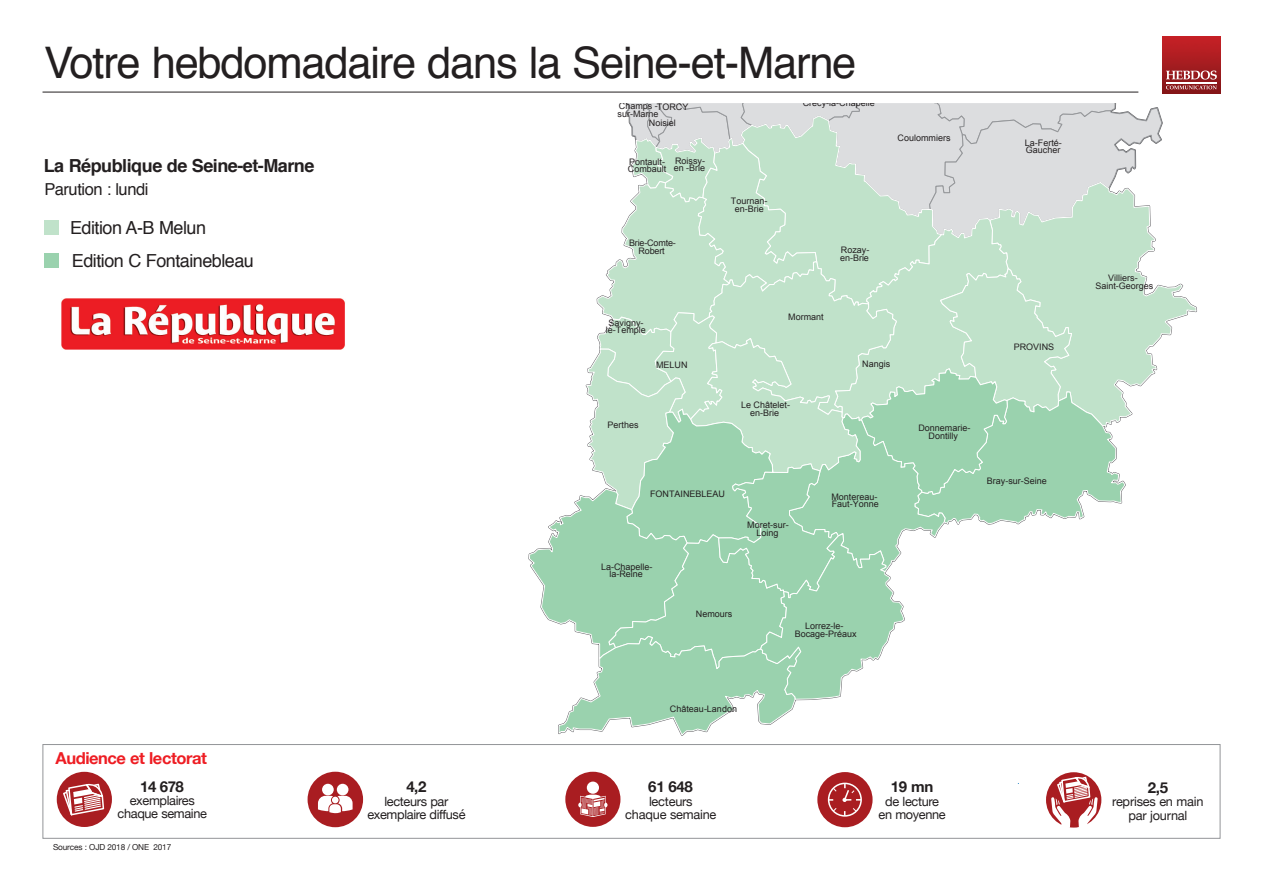
<style>
.page{position:relative;width:1263px;height:893px;background:#fff}
.page>*{position:absolute;margin:0;border:0;box-sizing:border-box;transform-origin:0 0}
.t1{font:43.5px "Helvetica";letter-spacing:-.03em;color:#231f20}
.t2{font:18px/33px "Helvetica";letter-spacing:-.03em;color:#231f20}
.t3{font:700 18px "Helvetica";letter-spacing:-.025em;color:#231f20}
.t4{font:700 16.5px "Helvetica Neue";letter-spacing:-.025em;color:#ee1d23}
.t5{font:16.5px "Helvetica";letter-spacing:-.03em;color:#231f20}
.t6{font:700 15px "Helvetica Neue";letter-spacing:-.015em;color:#231f20}
.t7{font:12.75px/13.5px "Helvetica Neue";letter-spacing:-.025em;color:#231f20;text-align:center}
.t8{font:9px/7.8px "Arial";color:#231f20}
.t9{font:9px/7.8px "Arial";letter-spacing:-.02em;color:#231f20;text-align:center}
.t10{font:8.25px "Helvetica Neue";letter-spacing:-.015em;color:#231f20}
</style>
<div class="page">
<svg style="left:1162px;top:283px;width:35px;height:53px"></svg>
<svg style="left:529px;top:103px;width:633px;height:633px"></svg>
<div style="left:43px;top:744px;width:1177px;height:95px;border:1px solid #939598"></div>
<div style="left:57px;top:772px;width:55px;height:55px;background:#a91d21;border-radius:50%"></div>
<svg style="left:62px;top:782px;width:43px;height:34px"></svg>
<div style="left:308px;top:772px;width:55px;height:55px;background:#a91d21;border-radius:50%"></div>
<div style="left:322px;top:784px;width:12px;height:11px;background:#fff;border-radius:50%"></div>
<div style="left:337px;top:784px;width:11px;height:11px;background:#fff;border-radius:50%"></div>
<svg style="left:318px;top:796px;width:35px;height:17px"></svg>
<div style="left:565px;top:772px;width:55px;height:55px;background:#a91d21;border-radius:50%"></div>
<svg style="left:578px;top:781px;width:29px;height:36px"></svg>
<div style="left:817px;top:772px;width:55px;height:55px;background:#a91d21;border-radius:50%"></div>
<div style="left:828px;top:783px;width:34px;height:34px;border:2px solid #fff;border-radius:50%"></div>
<svg style="left:819px;top:775px;width:42px;height:41px"></svg>
<div style="left:1046px;top:772px;width:55px;height:56px;background:#a91d21;border-radius:50%"></div>
<svg style="left:1051px;top:776px;width:47px;height:52px"></svg>
<div style="left:44px;top:220px;width:15px;height:15px;background:#c0e2ca"></div>
<img style="left:61px;top:298px;width:284px;height:52px">
<div style="left:44px;top:253px;width:15px;height:15px;background:#9ad2ae"></div>
<hr style="left:43px;top:92px;width:1095px;height:1px;background:#231f20">
<img style="left:1163px;top:36px;width:57px;height:57px">
<svg style="left:1166px;top:71px;width:51px;height:9px"></svg>
<svg style="left:1166px;top:86px;width:51px;height:3px"></svg>
<hr style="left:1166px;top:82px;width:50px;height:1px;background:#fff">
<h1 class="t1" style="left:44px;top:29px;width:814px">Votre hebdomadaire dans la Seine-et-Marne</h1>
<h2 class="t3" style="left:44px;top:151px;width:272px">La République de Seine-et-Marne</h2>
<h3 class="t5" style="left:44px;top:176px;width:106px">Parution : lundi</h3>
<h2 class="t2" style="left:70px;top:212px;width:185px">Edition A-B Melun<br>Edition C Fontainebleau</h2>
<p class="t8" style="left:617px;top:102px;width:72px">Champs -TORCY sur-Marne</p>
<p class="t8" style="left:674px;top:157px;width:33px">Roissy&shy;en -Brie</p>
<p class="t8" style="left:649px;top:119px;width:28px">Noisiel</p>
<p class="t8" style="left:628px;top:158px;width:40px">Pontault-<br>Combault</p>
<p class="t9" style="left:629px;top:239px;width:48px">Brie-Comte-<br>Robert</p>
<p class="t8" style="left:731px;top:197px;width:38px;text-align:center">Tournan&shy;en-Brie</p>
<p class="t8" style="left:803px;top:99px;width:73px">Crécy-la-Chapelle</p>
<p class="t8" style="left:840px;top:246px;width:31px">Rozay&shy;en-Brie</p>
<p class="t8" style="left:897px;top:134px;width:54px">Coulommiers</p>
<p class="t8" style="left:1025px;top:139px;width:38px">La-Ferté-<br>Gaucher</p>
<p class="t8" style="left:606px;top:319px;width:41px">Savigny&shy;le-Temple</p>
<p class="t8" style="left:656px;top:361px;width:33px">MELUN</p>
<p class="t8" style="left:608px;top:421px;width:32px">Perthes</p>
<p class="t8" style="left:788px;top:313px;width:37px">Mormant</p>
<p class="t8" style="left:741px;top:401px;width:50px;text-align:center">Le Châtelet&shy;en-Brie</p>
<p class="t8" style="left:862px;top:360px;width:29px">Nangis</p>
<p class="t8" style="left:650px;top:490px;width:76px">FONTAINEBLEAU</p>
<p class="t8" style="left:601px;top:563px;width:53px;text-align:center">La-Chapelle&shy;la-Reine</p>
<p class="t8" style="left:696px;top:610px;width:38px">Nemours</p>
<p class="t8" style="left:747px;top:521px;width:43px;text-align:center">Moret-sur-<br>Loing</p>
<p class="t8" style="left:831px;top:492px;width:49px">Montereau-<br>Faut-Yonne</p>
<p class="t8" style="left:795px;top:622px;width:63px;text-align:center">Lorrez-le-<br>Bocage-Préaux</p>
<p class="t8" style="left:1014px;top:343px;width:42px">PROVINS</p>
<p class="t8" style="left:918px;top:424px;width:53px;text-align:center">Donnemarie-<br>Dontilly</p>
<p class="t8" style="left:987px;top:477px;width:61px">Bray-sur-Seine</p>
<h3 class="t4" style="left:56px;top:745px;width:153px">Audience et lectorat</h3>
<h3 class="t6" style="left:140px;top:775px;width:45px">14 678</h3>
<h3 class="t7" style="left:118px;top:795px;width:91px;line-height:12.8px">exemplaires chaque semaine</h3>
<p class="t10" style="left:53px;top:841px;width:120px">Sources : OJD 2018 / ONE 2017</p>
<h3 class="t6" style="left:406px;top:775px;width:22px">4,2</h3>
<h3 class="t7" style="left:367px;top:795px;width:100px">lecteurs par exemplaire diffusé</h3>
<p class="t8" style="left:670px;top:705px;width:69px">Château-Landon</p>
<h3 class="t6" style="left:648px;top:775px;width:46px">61 648</h3>
<h3 class="t7" style="left:625px;top:795px;width:93px">lecteurs<br>chaque semaine</h3>
<h3 class="t6" style="left:891px;top:775px;width:44px">19 mn</h3>
<h3 class="t7" style="left:878px;top:795px;width:69px">de lecture en moyenne</h3>
<p class="t8" style="left:1095px;top:274px;width:59px;text-align:center">Villiers-<br>Saint-Georges</p>
<h3 class="t6" style="left:1148px;top:775px;width:22px">2,5</h3>
<h3 class="t7" style="left:1112px;top:795px;width:93px">reprises en main par journal</h3>
</div>
